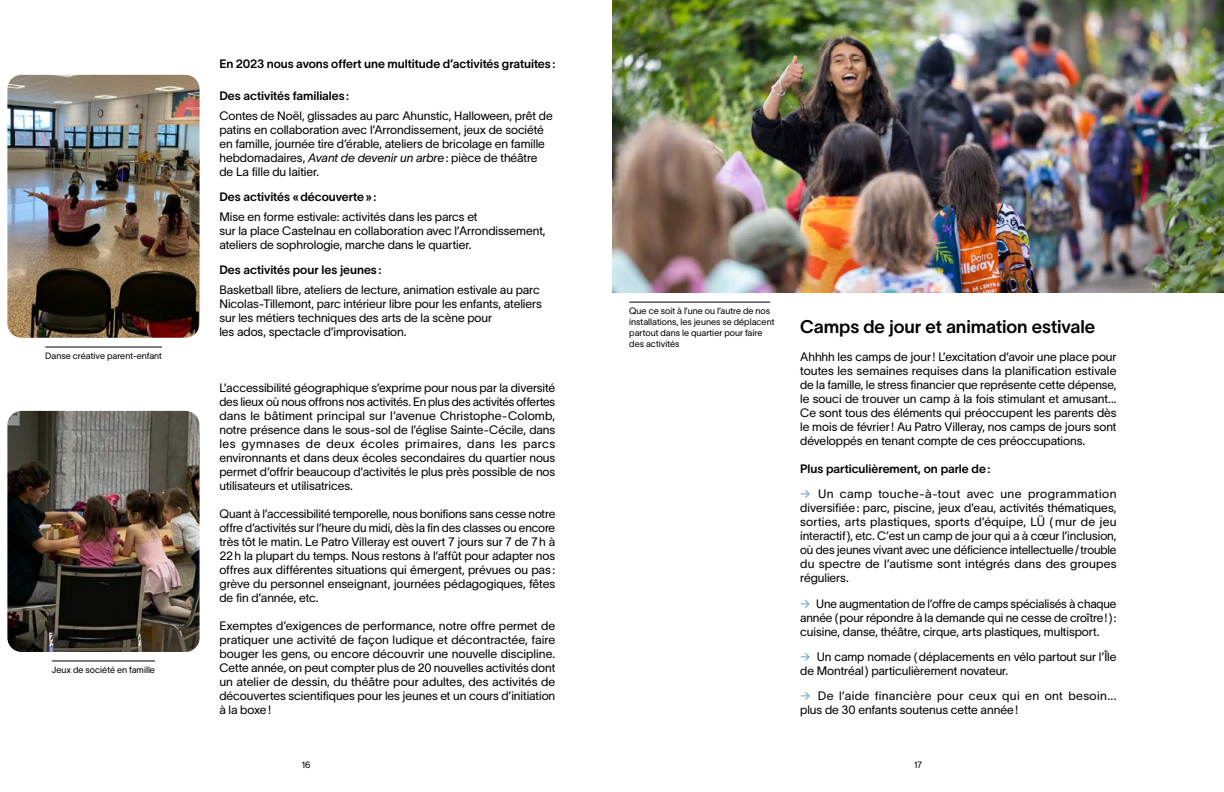
<style>
.page{position:relative;width:1224px;height:792px;background:#fff}
.page>*{position:absolute;margin:0;border:0;box-sizing:border-box;transform-origin:0 0}
.t1{font:18px "TWK Lausanne";letter-spacing:-.005em;color:#000}
.t2{font:12px/14px "TWK Lausanne";letter-spacing:-.005em;color:#000;text-align:justify}
.t3{font:12px "TWK Lausanne";letter-spacing:-.005em;color:#000}
.t4{font:12px/14px "TWK Lausanne";letter-spacing:.02em;color:#000}
.t5{font:9px/11px "TWK Lausanne";color:#000}
.s1{font-family:"TWK Lausanne 0300";font-style:italic}
.s2{color:#669ec6}
</style>
<div class="page">
<img style="left:7px;top:75px;width:193px;height:263px">
<hr style="left:45px;top:347px;width:117px;height:1px;background:#000">
<img style="left:7px;top:411px;width:193px;height:241px">
<hr style="left:52px;top:660px;width:103px;height:1px;background:#000">
<img style="left:612px;top:0;width:612px;height:292px">
<hr style="left:629px;top:302px;width:141px;height:1px;background:#000">
<p class="t5" style="left:45px;top:350px;width:118px">Danse créative parent-enfant</p>
<p class="t5" style="left:52px;top:663px;width:105px">Jeux de société en famille</p>
<p class="t3" style="left:219px;top:55px;width:337px">En 2023 nous avons offert une multitude d’activités gratuites :</p>
<p class="t3" style="left:219px;top:88px;width:131px">Des activités familiales :</p>
<p class="t2" style="left:219px;top:108px;width:335px;text-align:left">Contes de Noël, glissades au parc Ahunstic, Halloween, prêt de patins en collaboration avec l’Arrondissement, jeux de société en famille, journée tire d’érable, ateliers de bricolage en famille hebdomadaires, <span class="s1">Avant de devenir un arbre</span>: pièce de théâtre de La fille du laitier.</p>
<p class="t3" style="left:219px;top:189px;width:158px">Des activités «découverte»:</p>
<p class="t2" style="left:219px;top:209px;width:328px;text-align:left">Mise en forme estivale: activités dans les parcs et<br>sur la place Castelnau en collaboration avec l’Arrondissement, ateliers de sophrologie, marche dans le quartier.</p>
<p class="t3" style="left:219px;top:262px;width:163px">Des activités pour les jeunes :</p>
<p class="t2" style="left:219px;top:282px;width:324px;text-align:left">Basketball libre, ateliers de lecture, animation estivale au parc Nicolas-Tillemont, parc intérieur libre pour les enfants, ateliers sur les métiers techniques des arts de la scène pour<br>les ados, spectacle d’improvisation.</p>
<p class="t2" style="left:219px;top:380px;width:337px">L’accessibilité géographique s’exprime pour nous par la diversité des lieux où nous offrons nos activités. En plus des activités offertes dans le bâtiment principal sur l’avenue Christophe-Colomb, notre présence dans le sous-sol de l’église Sainte-Cécile, dans les gymnases de deux écoles primaires, dans les parcs environnants et dans deux écoles secondaires du quartier nous permet d’offrir beaucoup d’activités le plus près possible de nos utilisateurs et utilisatrices.</p>
<p class="t2" style="left:219px;top:506px;width:337px">Quant à l’accessibilité temporelle, nous bonifions sans cesse notre offre d’activités sur l’heure du midi, dès la fin des classes ou encore très tôt le matin. Le Patro Villeray est ouvert 7 jours sur 7 de 7h à 22h la plupart du temps. Nous restons à l’affût pour adapter nos offres aux différentes situations qui émergent, prévues ou pas : grève du personnel enseignant, journées pédagogiques, fêtes de fin d’année, etc.</p>
<p class="t2" style="left:219px;top:618px;width:337px">Exemptes d’exigences de performance, notre offre permet de pratiquer une activité de façon ludique et décontractée, faire bouger les gens, ou encore découvrir une nouvelle discipline.<br>Cette année, on peut compter plus de 20 nouvelles activités dont un atelier de dessin, du théâtre pour adultes, des activités de découvertes scientifiques pour les jeunes et un cours d’initiation à la boxe!</p>
<p class="t5" style="left:629px;top:305px;width:147px">Que ce soit à l’une ou l’autre de nos installations, les jeunes se déplacent partout dans le quartier pour faire des activités</p>
<h1 class="t1" style="left:800px;top:314px;width:297px">Camps de jour et animation estivale</h1>
<p class="t2" style="left:800px;top:349px;width:318px">Ahhhh les camps de jour! L’excitation d’avoir une place pour toutes les semaines requises dans la planification estivale de la famille, le stress financier que représente cette dépense, le souci de trouver un camp à la fois stimulant et amusant...<br>Ce sont tous des éléments qui préoccupent les parents dès le mois de février! Au Patro Villeray, nos camps de jours sont développés en tenant compte de ces préoccupations.</p>
<p class="t3" style="left:800px;top:460px;width:192px">Plus particulièrement, on parle de:</p>
<p class="t2" style="left:800px;top:486px;width:318px"><span class="s2">→</span> Un camp touche-à-tout avec une programmation diversifiée: parc, piscine, jeux d’eau, activités thématiques, sorties, arts plastiques, sports d’équipe, LÜ ( mur de jeu interactif), etc. C’est un camp de jour qui a à cœur l’inclusion, où des jeunes vivant avec une déficience intellectuelle/trouble du spectre de l’autisme sont intégrés dans des groupes réguliers.</p>
<p class="t2" style="left:800px;top:596px;width:318px"><span class="s2">→</span> Une augmentation de l’offre de camps spécialisés à chaque année (pour répondre à la demande qui ne cesse de croître!): cuisine, danse, théâtre, cirque, arts plastiques, multisport.</p>
<p class="t2" style="left:800px;top:649px;width:318px"><span class="s2">→</span> Un camp nomade (déplacements en vélo partout sur l’Île de Montréal) particulièrement novateur.</p>
<p class="t4" style="left:800px;top:688px;width:318px"><span class="s2">→</span> De l’aide financière pour ceux qui en ont besoin... plus de 30 enfants soutenus cette année!</p>
<p class="t5" style="left:301px;top:758px;width:11px">16</p>
<p class="t5" style="left:914px;top:758px;width:10px">17</p>
</div>
